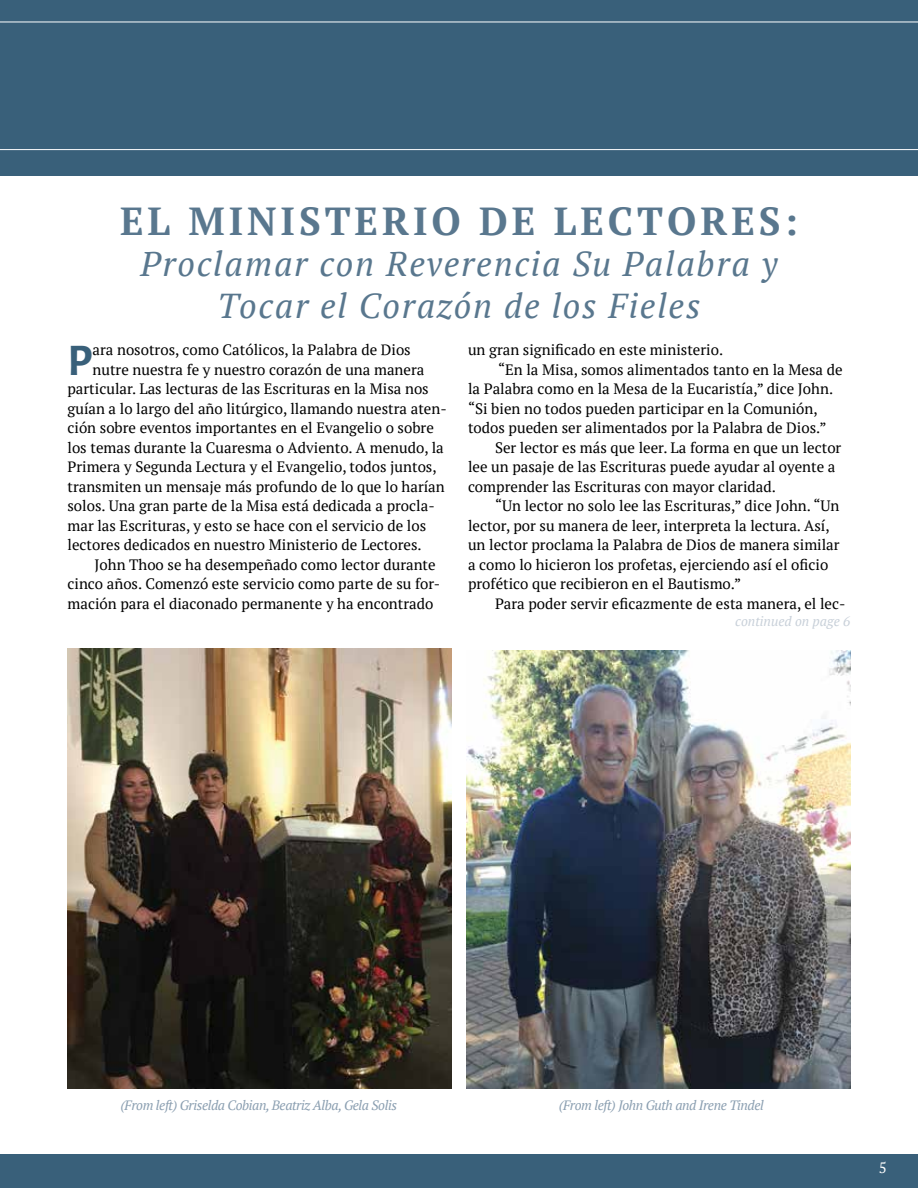
<style>
.page{position:relative;width:918px;height:1188px;background:#fff}
.page>*{position:absolute;margin:0;border:0;box-sizing:border-box;transform-origin:0 0}
.t1{font:700 45.3px "Alegreya Sans";color:#39607a}
.t2{font:700 39px "PT Serif";letter-spacing:.1em;color:#59778e}
.t3{font:italic 34.5px/41.4px "PT Serif";letter-spacing:.05em;color:#59778e;text-align:center}
.t4{font:15px "PT Serif";color:#000}
.t5{font:15px "PT Serif";color:#fff}
.t6{font:italic 13.5px "PT Serif";letter-spacing:-.03em;color:#8b9fb1}
.t7{font:italic 13.5px "PT Serif";color:#c8d0d9}
</style>
<div class="page">
<div style="left:0;top:0;width:918px;height:176px;background:#39607a"></div>
<hr style="left:0;top:22px;width:918px;height:1px;background:#fff">
<hr style="left:0;top:149px;width:918px;height:1px;background:#fff">
<div style="left:0;top:1154px;width:918px;height:34px;background:#39607a"></div>
<img style="left:68px;top:648px;width:383px;height:441px">
<img style="left:467px;top:651px;width:383px;height:438px">
<h2 class="t2" style="left:120px;top:195px;width:679px">EL MINISTERIO DE LECTORES:</h2>
<h3 class="t3" style="left:141px;top:243px;width:638px">Proclamar con Reverencia Su Palabra y<br>Tocar el Corazón de los Fieles</h3>
<h1 class="t1" style="left:68px;top:327px;width:27px">P</h1>
<p class="t4" style="left:93px;top:340px;width:320px">ara nosotros, como Católicos, la Palabra de Dios</p>
<p class="t4" style="left:93px;top:360px;width:333px">nutre nuestra fe y nuestro corazón de una manera</p>
<p class="t4" style="left:68px;top:379px;width:363px">particular. Las lecturas de las Escrituras en la Misa nos</p>
<p class="t4" style="left:68px;top:399px;width:381px">guían a lo largo del año litúrgico, llamando nuestra aten-</p>
<p class="t4" style="left:68px;top:418px;width:368px">ción sobre eventos importantes en el Evangelio o sobre</p>
<p class="t4" style="left:68px;top:438px;width:378px">los temas durante la Cuaresma o Adviento. A menudo, la</p>
<p class="t4" style="left:68px;top:457px;width:371px">Primera y Segunda Lectura y el Evangelio, todos juntos,</p>
<p class="t4" style="left:68px;top:477px;width:379px">transmiten un mensaje más profundo de lo que lo harían</p>
<p class="t4" style="left:68px;top:496px;width:369px">solos. Una gran parte de la Misa está dedicada a procla-</p>
<p class="t4" style="left:68px;top:516px;width:360px">mar las Escrituras, y esto se hace con el servicio de los</p>
<p class="t4" style="left:68px;top:535px;width:356px">lectores dedicados en nuestro Ministerio de Lectores.</p>
<p class="t4" style="left:95px;top:555px;width:343px">John Thoo se ha desempeñado como lector durante</p>
<p class="t4" style="left:68px;top:574px;width:374px">cinco años. Comenzó este servicio como parte de su for-</p>
<p class="t4" style="left:68px;top:594px;width:367px">mación para el diaconado permanente y ha encontrado</p>
<p class="t4" style="left:468px;top:340px;width:257px">un gran significado en este ministerio.</p>
<p class="t4" style="left:498px;top:360px;width:346px">“En la Misa, somos alimentados tanto en la Mesa de</p>
<p class="t4" style="left:468px;top:379px;width:367px">la Palabra como en la Mesa de la Eucaristía,” dice John.</p>
<p class="t4" style="left:468px;top:399px;width:351px">“Si bien no todos pueden participar en la Comunión,</p>
<p class="t4" style="left:468px;top:418px;width:360px">todos pueden ser alimentados por la Palabra de Dios.”</p>
<p class="t4" style="left:495px;top:438px;width:348px">Ser lector es más que leer. La forma en que un lector</p>
<p class="t4" style="left:468px;top:457px;width:369px">lee un pasaje de las Escrituras puede ayudar al oyente a</p>
<p class="t4" style="left:468px;top:477px;width:309px">comprender las Escrituras con mayor claridad.</p>
<p class="t4" style="left:495px;top:496px;width:346px">“Un lector no solo lee las Escrituras,” dice John. “Un</p>
<p class="t4" style="left:468px;top:516px;width:363px">lector, por su manera de leer, interpreta la lectura. Así,</p>
<p class="t4" style="left:468px;top:535px;width:373px">un lector proclama la Palabra de Dios de manera similar</p>
<p class="t4" style="left:468px;top:555px;width:362px">a como lo hicieron los profetas, ejerciendo así el oficio</p>
<p class="t4" style="left:468px;top:574px;width:275px">profético que recibieron en el Bautismo.”</p>
<p class="t4" style="left:495px;top:594px;width:352px">Para poder servir eficazmente de esta manera, el lec-</p>
<p class="t7" style="left:735px;top:613px;width:117px">continued on page 6</p>
<p class="t6" style="left:120px;top:1097px;width:278px">(From left) Griselda Cobian, Beatriz Alba, Gela Solis</p>
<p class="t6" style="left:559px;top:1097px;width:206px">(From left) John Guth and Irene Tindel</p>
<p class="t5" style="left:879px;top:1158px;width:9px">5</p>
</div>
